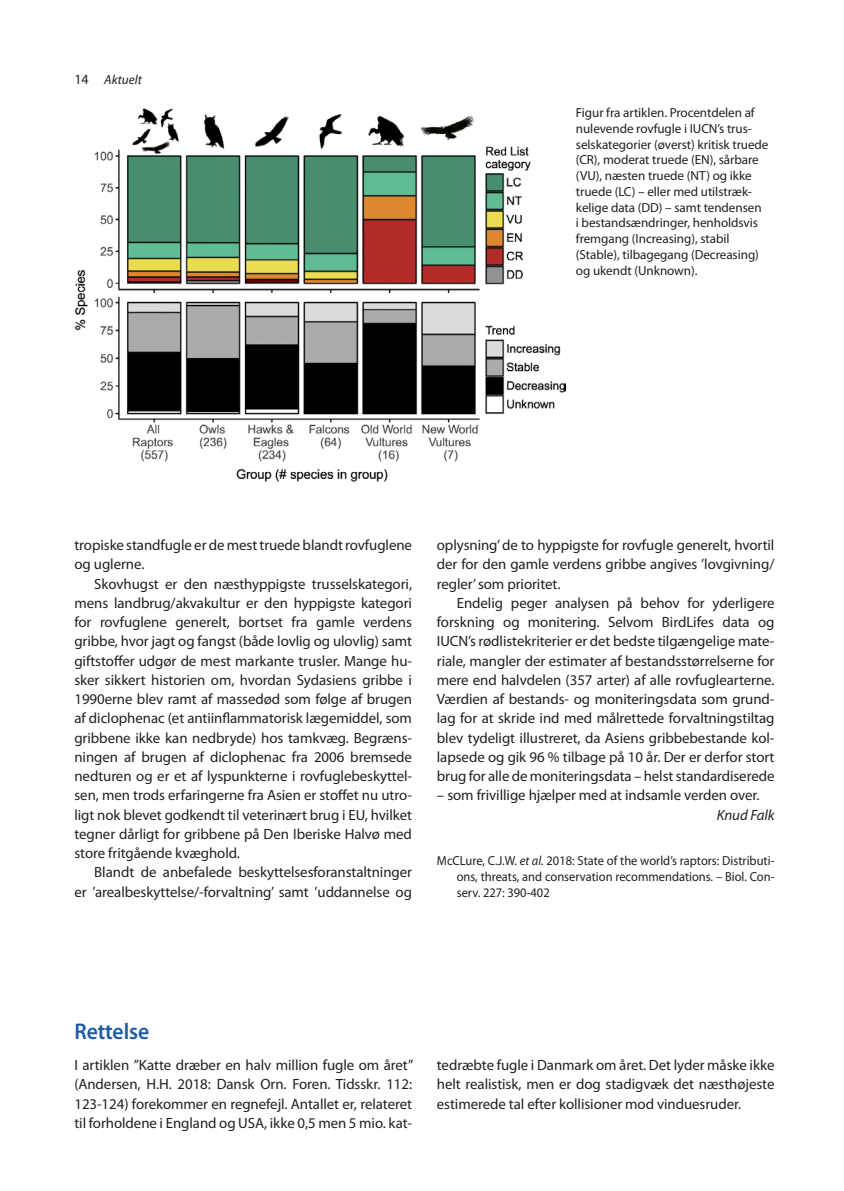
<style>
.page{position:relative;width:844px;height:1191px;background:#fff}
.page>*{position:absolute;margin:0;border:0;box-sizing:border-box;transform-origin:0 0}
.t1{font:600 22.75px "Myriad Pro";letter-spacing:-.005em;color:#1f5ba5;scale:.95 1}
.t2{font:14.88px/19.2px "Myriad Pro";letter-spacing:-.005em;color:#231f20;text-align:justify}
.t3{font:italic 14.88px "Myriad Pro";letter-spacing:-.005em;color:#231f20}
.t4{font:13.12px/15.8px "Myriad Pro";letter-spacing:-.005em;color:#231f20}
.t5{font:13.12px/15.8px "Myriad Pro";letter-spacing:-.005em;color:#231f20;text-align:justify;scale:.95 1}
.t6{font:italic 13.12px "Myriad Pro";color:#231f20}
.s1{font-style:normal;font-size:14px}
.s2{font-style:italic}
</style>
<div class="page">
<img style="left:75px;top:108px;width:491px;height:374px">
<p class="t6" style="left:74px;top:72px;width:69px"><span class="s1">14</span> Aktuelt</p>
<p class="t4" style="left:575px;top:105px;width:194px">Figur fra artiklen. Procentdelen af nulevende rovfugle i IUCN’s trus&shy;selskategorier (øverst) kritisk truede (CR), moderat truede (EN), sårbare (VU), næsten truede (NT) og ikke truede (LC) – eller med utilstræk&shy;kelige data (DD) – samt tendensen<br>i bestandsændringer, henholdsvis fremgang (Increasing), stabil (Stable), tilbagegang (Decreasing) og ukendt (Unknown).</p>
<p class="t2" style="left:74px;top:535px;width:339px">tropiske standfugle er de mest truede blandt rovfuglene og uglerne.</p>
<p class="t2" style="left:74px;top:574px;width:339px;text-indent:20px">Skovhugst er den næsthyppigste trusselskategori, mens landbrug/akvakultur er den hyppigste kategori for rovfuglene generelt, bortset fra gamle verdens gribbe, hvor jagt og fangst (både lovlig og ulovlig) samt giftstoffer udgør de mest markante trusler. Mange hu&shy;sker sikkert historien om, hvordan Sydasiens gribbe i 1990erne blev ramt af massedød som følge af brugen af diclophenac (et antiinflammatorisk lægemiddel, som gribbene ikke kan nedbryde) hos tamkvæg. Begræns&shy;ningen af brugen af diclophenac fra 2006 bremsede nedturen og er et af lyspunkterne i rovfuglebeskyttel&shy;sen, men trods erfaringerne fra Asien er stoffet nu utro&shy;ligt nok blevet godkendt til veterinært brug i EU, hvilket tegner dårligt for gribbene på Den Iberiske Halvø med store fritgående kvæghold.</p>
<p class="t2" style="left:74px;top:862px;width:339px;text-align:right">Blandt de anbefalede beskyttelsesforanstaltninger<br>er ’arealbeskyttelse/-forvaltning’ samt ’uddannelse og</p>
<p class="t2" style="left:437px;top:535px;width:339px">oplysning’ de to hyppigste for rovfugle generelt, hvortil der for den gamle verdens gribbe angives ’lovgivning/ regler’ som prioritet.</p>
<p class="t2" style="left:437px;top:593px;width:339px;text-indent:20px">Endelig peger analysen på behov for yderligere forskning og monitering. Selvom BirdLifes data og IUCN’s rødlistekriterier er det bedste tilgængelige mate&shy;riale, mangler der estimater af bestandsstørrelserne for mere end halvdelen (357 arter) af alle rovfuglearterne.<br>Værdien af bestands- og moniteringsdata som grund&shy;lag for at skride ind med målrettede forvaltningstiltag blev tydeligt illustreret, da Asiens gribbebestande kol&shy;lapsede og gik 96 % tilbage på 10 år. Der er derfor stort brug for alle de moniteringsdata – helst standardiserede</p>
<p class="t2" style="left:437px;top:785px;width:324px">– som frivillige hjælper med at indsamle verden over.</p>
<p class="t3" style="left:716px;top:805px;width:59px">Knud Falk</p>
<p class="t5" style="left:456px;top:852px;width:336px;text-indent:-20px">McCLure, C.J.W. <span class="s2">et al.</span> 2018: State of the world’s raptors: Distributi&shy;ons, threats, and conservation recommendations. – Biol. Con&shy;serv. 227: 390-402</p>
<h1 class="t1" style="left:74px;top:1016px;width:80px">Rettelse</h1>
<p class="t2" style="left:74px;top:1055px;width:340px">I artiklen ”Katte dræber en halv million fugle om året” (Andersen, H.H. 2018: Dansk Orn. Foren. Tidsskr. 112:<br>123-124) forekommer en regnefejl. Antallet er, relateret til forholdene i England og USA, ikke 0,5 men 5 mio. kat-</p>
<p class="t2" style="left:437px;top:1055px;width:339px">tedræbte fugle i Danmark om året. Det lyder måske ikke helt realistisk, men er dog stadigvæk det næsthøjeste estimerede tal efter kollisioner mod vinduesruder.</p>
</div>
